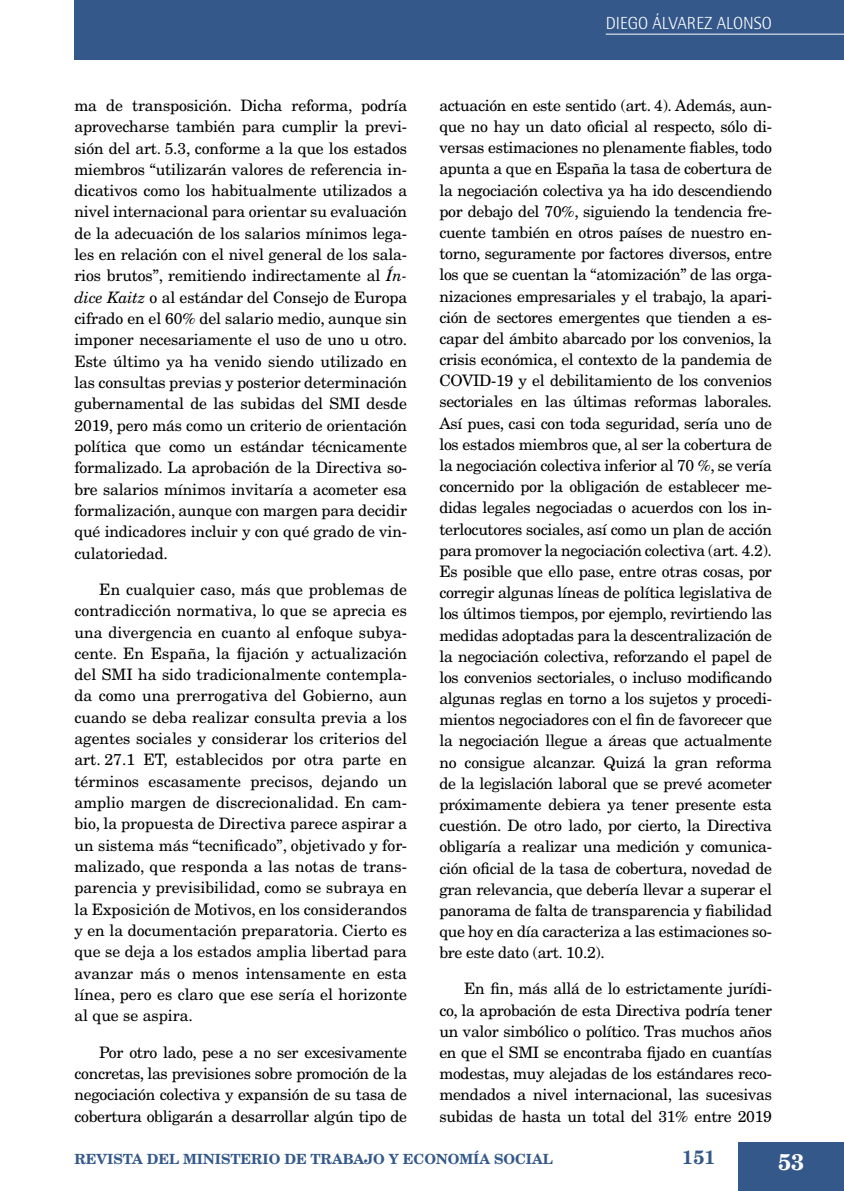
<style>
.page{position:relative;width:844px;height:1191px;background:#fff}
.page>*{position:absolute;margin:0;border:0;box-sizing:border-box;transform-origin:0 0}
.t1{font:700 22.75px "New Century Schlbk LT Std";color:#fff}
.t2{font:700 19.25px "New Century Schlbk LT Std";color:#335889}
.t3{font:300 17.5px "Rotis Semi Sans";color:#fff}
._04_TEXTO_GENERAL{font:15.75px/21.2px "New Century Schlbk LT Std";letter-spacing:-.02em;color:#000;text-align:justify}
.t4{font:700 14px "New Century Schlbk LT Std";color:#335889}
.s1{font-style:italic}
</style>
<div class="page">
<div style="left:74px;top:0;width:769px;height:59px;background:#335889"></div>
<hr style="left:605px;top:34px;width:238px;height:1px;background:#fff">
<div style="left:738px;top:1142px;width:105px;height:49px;background:#335889"></div>
<p class="_04_TEXTO_GENERAL" style="left:74px;top:95px;width:334px">ma de transposición. Dicha reforma, podría aprovecharse también para cumplir la previ&shy;sión del art. 5.3, conforme a la que los estados miembros “utilizarán valores de referencia in&shy;dicativos como los habitualmente utilizados a nivel internacional para orientar su evaluación de la adecuación de los salarios mínimos lega&shy;les en relación con el nivel general de los sala&shy;rios brutos”, remitiendo indirectamente al <span class="s1">Ín&shy;dice Kaitz</span> o al estándar del Consejo de Europa cifrado en el 60% del salario medio, aunque sin imponer necesariamente el uso de uno u otro.<br>Este último ya ha venido siendo utilizado en las consultas previas y posterior determinación gubernamental de las subidas del SMI desde 2019, pero más como un criterio de orientación política que como un estándar técnicamente formalizado. La aprobación de la Directiva so&shy;bre salarios mínimos invitaría a acometer esa formalización, aunque con margen para decidir qué indicadores incluir y con qué grado de vin&shy;culatoriedad.</p>
<p class="_04_TEXTO_GENERAL" style="left:74px;top:578px;width:334px;text-indent:25px">En cualquier caso, más que problemas de contradicción normativa, lo que se aprecia es una divergencia en cuanto al enfoque subya&shy;cente. En España, la fijación y actualización del SMI ha sido tradicionalmente contempla&shy;da como una prerrogativa del Gobierno, aun cuando se deba realizar consulta previa a los agentes sociales y considerar los criterios del art. 27.1 ET, establecidos por otra parte en términos escasamente precisos, dejando un amplio margen de discrecionalidad. En cam&shy;bio, la propuesta de Directiva parece aspirar a un sistema más “tecnificado”, objetivado y for&shy;malizado, que responda a las notas de trans&shy;parencia y previsibilidad, como se subraya en la Exposición de Motivos, en los considerandos y en la documentación preparatoria. Cierto es que se deja a los estados amplia libertad para avanzar más o menos intensamente en esta línea, pero es claro que ese sería el horizonte al que se aspira.</p>
<p class="_04_TEXTO_GENERAL" style="left:74px;top:1041px;width:334px;text-indent:25px">Por otro lado, pese a no ser excesivamente concretas, las previsiones sobre promoción de la negociación colectiva y expansión de su tasa de cobertura obligarán a desarrollar algún tipo de</p>
<p class="t3" style="left:605px;top:13px;width:168px">DIEGO ÁLVAREZ ALONSO</p>
<p class="_04_TEXTO_GENERAL" style="left:439px;top:95px;width:334px">actuación en este sentido (art. 4). Además, aun&shy;que no hay un dato oficial al respecto, sólo di&shy;versas estimaciones no plenamente fiables, todo apunta a que en España la tasa de cobertura de la negociación colectiva ya ha ido descendiendo por debajo del 70%, siguiendo la tendencia fre&shy;cuente también en otros países de nuestro en&shy;torno, seguramente por factores diversos, entre los que se cuentan la “atomización” de las orga&shy;nizaciones empresariales y el trabajo, la apari&shy;ción de sectores emergentes que tienden a es&shy;capar del ámbito abarcado por los convenios, la crisis económica, el contexto de la pandemia de COVID-19 y el debilitamiento de los convenios sectoriales en las últimas reformas laborales.<br>Así pues, casi con toda seguridad, sería uno de los estados miembros que, al ser la cobertura de la negociación colectiva inferior al 70 %, se vería concernido por la obligación de establecer me&shy;didas legales negociadas o acuerdos con los in&shy;terlocutores sociales, así como un plan de acción para promover la negociación colectiva (art. 4.2).<br>Es posible que ello pase, entre otras cosas, por corregir algunas líneas de política legislativa de los últimos tiempos, por ejemplo, revirtiendo las medidas adoptadas para la descentralización de la negociación colectiva, reforzando el papel de los convenios sectoriales, o incluso modificando algunas reglas en torno a los sujetos y procedi&shy;mientos negociadores con el fin de favorecer que la negociación llegue a áreas que actualmente no consigue alcanzar. Quizá la gran reforma de la legislación laboral que se prevé acometer próximamente debiera ya tener presente esta cuestión. De otro lado, por cierto, la Directiva obligaría a realizar una medición y comunica&shy;ción oficial de la tasa de cobertura, novedad de gran relevancia, que debería llevar a superar el panorama de falta de transparencia y fiabilidad que hoy en día caracteriza a las estimaciones so&shy;bre este dato (art. 10.2).</p>
<p class="_04_TEXTO_GENERAL" style="left:439px;top:978px;width:334px;text-indent:25px">En fin, más allá de lo estrictamente jurídi&shy;co, la aprobación de esta Directiva podría tener un valor simbólico o político. Tras muchos años en que el SMI se encontraba fijado en cuantías modestas, muy alejadas de los estándares reco&shy;mendados a nivel internacional, las sucesivas subidas de hasta un total del 31% entre 2019</p>
<p class="t4" style="left:74px;top:1149px;width:480px">REVISTA DEL MINISTERIO DE TRABAJO Y ECONOMÍA SOCIAL</p>
<p class="t2" style="left:682px;top:1144px;width:35px">151</p>
<h1 class="t1" style="left:777px;top:1147px;width:28px">53</h1>
</div>
